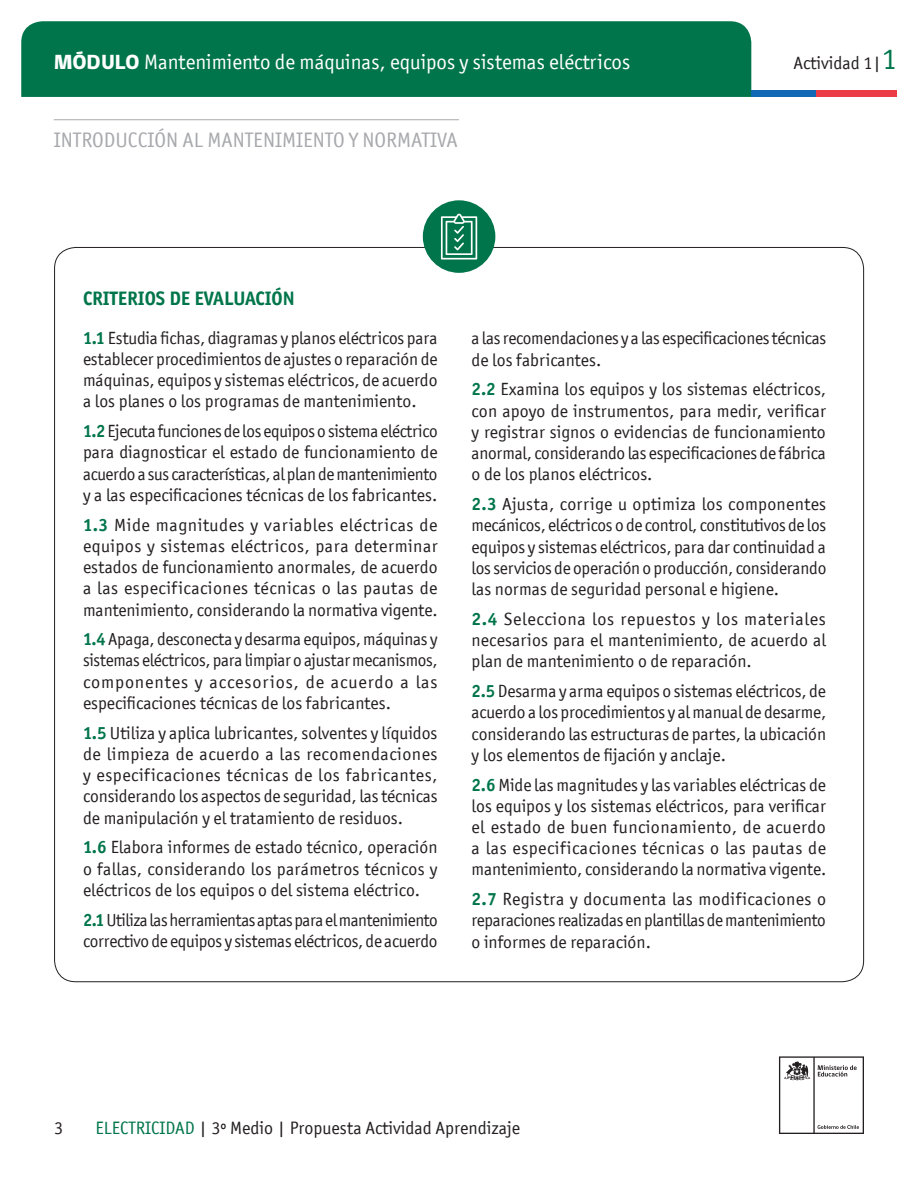
<style>
.page{position:relative;width:918px;height:1188px;background:#fff}
.page>*{position:absolute;margin:0;border:0;box-sizing:border-box;transform-origin:0 0}
.t1{font:21px "Officina San ITC";color:#fff}
.t2{font:21px "Officina San ITC";color:#a8a9ad}
.t3{font:700 19.5px "Officina San ITC";color:#00754b}
.t4{font:18px "Officina San ITC";color:#231f20}
.t5{font:17.7px/21.3px "Officina San ITC";color:#231f20;text-align:justify}
.s1{font-family:"gob CL";font-weight:800}
.s2{font-size:30px;color:#00754b}
.s3{font-weight:700;color:#00754b}
.s4{color:#00754b}
</style>
<div class="page">
<svg style="left:779px;top:1056px;width:85px;height:78px"></svg>
<div style="left:21px;top:21px;width:730px;height:76px;background:#00754b"></div>
<div style="left:751px;top:90px;width:65px;height:7px;background:#0f69b4"></div>
<div style="left:816px;top:90px;width:81px;height:7px;background:#eb3c46"></div>
<div style="left:423px;top:200px;width:72px;height:73px;background:#00754b;border-radius:50%"></div>
<svg style="left:441px;top:214px;width:36px;height:46px"></svg>
<hr style="left:54px;top:119px;width:405px;height:1px;background:#a8a9ad">
<p class="t1" style="left:54px;top:50px;width:578px"><span class="s1">MÓDULO</span> Mantenimiento de máquinas, equipos y sistemas eléctricos</p>
<p class="t4" style="left:794px;top:53px;width:105px">Actividad 1|<span class="s2">1</span></p>
<p class="t2" style="left:54px;top:128px;width:405px">INTRODUCCIÓN AL MANTENIMIENTO Y NORMATIVA</p>
<p class="t3" style="left:83px;top:287px;width:213px">CRITERIOS DE EVALUACIÓN</p>
<p class="t5" style="left:83px;top:327px;width:356px"><span class="s3">1.1</span> Estudia fichas, diagramas y planos eléctricos para establecer procedimientos de ajustes o reparación de máquinas, equipos y sistemas eléctricos, de acuerdo a los planes o los programas de mantenimiento.</p>
<p class="t5" style="left:83px;top:420px;width:356px"><span class="s3">1.2</span> Ejecuta funciones de los equipos o sistema eléctrico para diagnosticar el estado de funcionamiento de acuerdo a sus características, al plan de mantenimiento y a las especificaciones técnicas de los fabricantes.</p>
<p class="t5" style="left:83px;top:514px;width:356px"><span class="s3">1.3</span> Mide magnitudes y variables eléctricas de equipos y sistemas eléctricos, para determinar estados de funcionamiento anormales, de acuerdo a las especificaciones técnicas o las pautas de mantenimiento, considerando la normativa vigente.</p>
<p class="t5" style="left:83px;top:629px;width:356px"><span class="s3">1.4</span> Apaga, desconecta y desarma equipos, máquinas y sistemas eléctricos, para limpiar o ajustar mecanismos, componentes y accesorios, de acuerdo a las especificaciones técnicas de los fabricantes.</p>
<p class="t5" style="left:83px;top:722px;width:356px"><span class="s3">1.5</span> Utiliza y aplica lubricantes, solventes y líquidos de limpieza de acuerdo a las recomendaciones y especificaciones técnicas de los fabricantes, considerando los aspectos de seguridad, las técnicas de manipulación y el tratamiento de residuos.</p>
<p class="t5" style="left:83px;top:837px;width:356px"><span class="s3">1.6</span> Elabora informes de estado técnico, operación o fallas, considerando los parámetros técnicos y eléctricos de los equipos o del sistema eléctrico.</p>
<p class="t5" style="left:83px;top:909px;width:356px"><span class="s3">2.1</span> Utiliza las herramientas aptas para el mantenimiento correctivo de equipos y sistemas eléctricos, de acuerdo</p>
<p class="t5" style="left:472px;top:328px;width:356px">a las recomendaciones y a las especificaciones técnicas de los fabricantes.</p>
<p class="t5" style="left:472px;top:379px;width:356px"><span class="s3">2.2</span> Examina los equipos y los sistemas eléctricos, con apoyo de instrumentos, para medir, verificar y registrar signos o evidencias de funcionamiento anormal, considerando las especificaciones de fábrica o de los planos eléctricos.</p>
<p class="t5" style="left:472px;top:493px;width:356px"><span class="s3">2.3</span> Ajusta, corrige u optimiza los componentes mecánicos, eléctricos o de control, constitutivos de los equipos y sistemas eléctricos, para dar continuidad a los servicios de operación o producción, considerando las normas de seguridad personal e higiene.</p>
<p class="t5" style="left:472px;top:608px;width:356px"><span class="s3">2.4</span> Selecciona los repuestos y los materiales necesarios para el mantenimiento, de acuerdo al plan de mantenimiento o de reparación.</p>
<p class="t5" style="left:472px;top:680px;width:356px"><span class="s3">2.5</span> Desarma y arma equipos o sistemas eléctricos, de acuerdo a los procedimientos y al manual de desarme, considerando las estructuras de partes, la ubicación y los elementos de fijación y anclaje.</p>
<p class="t5" style="left:472px;top:774px;width:356px"><span class="s3">2.6</span> Mide las magnitudes y las variables eléctricas de los equipos y los sistemas eléctricos, para verificar el estado de buen funcionamiento, de acuerdo a las especificaciones técnicas o las pautas de mantenimiento, considerando la normativa vigente.</p>
<p class="t5" style="left:472px;top:889px;width:356px"><span class="s3">2.7</span> Registra y documenta las modificaciones o reparaciones realizadas en plantillas de mantenimiento o informes de reparación.</p>
<p class="t4" style="left:54px;top:1118px;width:10px">3</p>
<p class="t4" style="left:95px;top:1118px;width:426px"><span class="s4">ELECTRICIDAD</span> | 3º Medio | Propuesta Actividad Aprendizaje</p>
</div>
